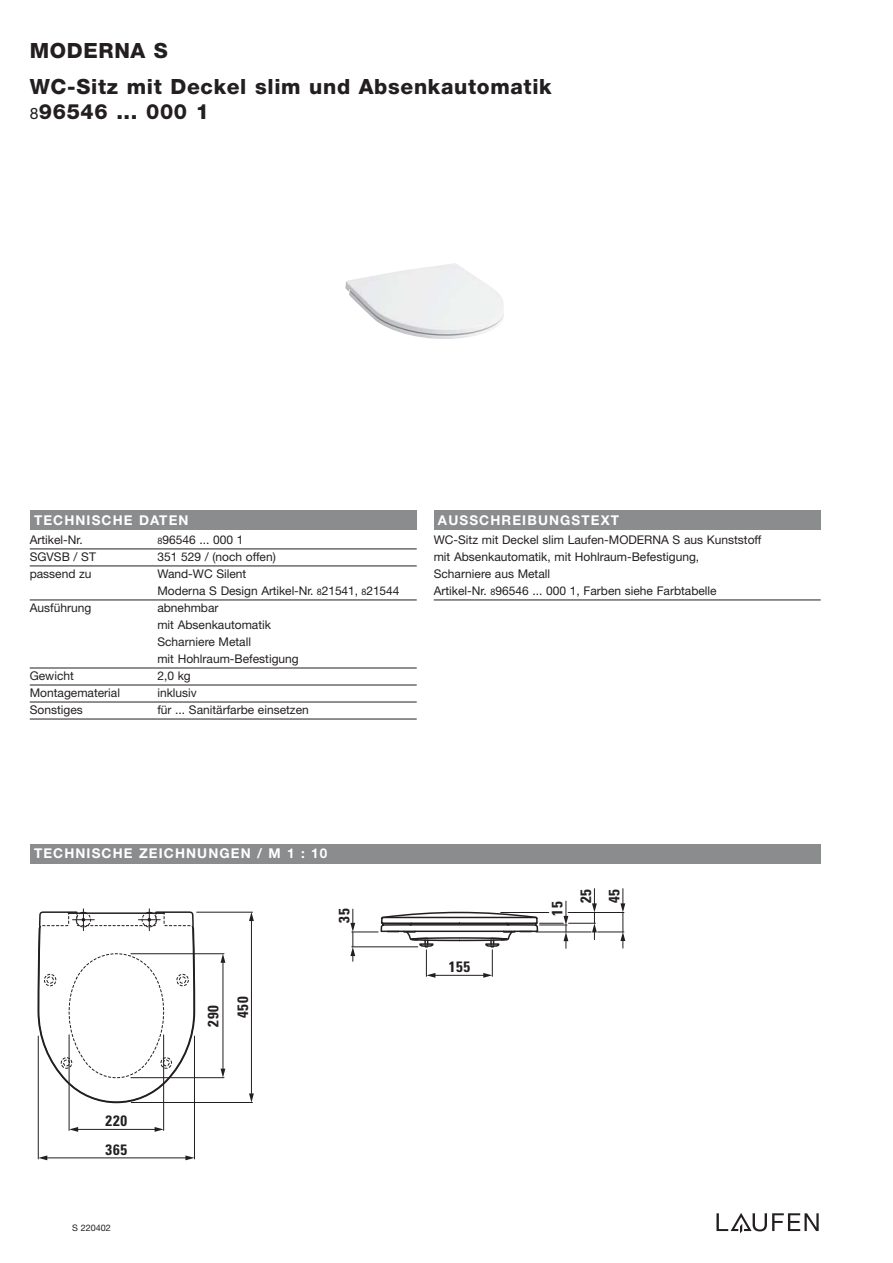
<style>
.page{position:relative;width:893px;height:1263px;background:#fff}
.page>*{position:absolute;margin:0;border:0;box-sizing:border-box;transform-origin:0 0}
.t1{font:800 21px/25.5px "Helvetica Neue";letter-spacing:.03em;color:#231f20}
.t2{font:700 condensed 15px/28.5px "Univers";letter-spacing:.05em;color:#231f20}
.t3{font:700 13.5px "Helvetica Neue";letter-spacing:.085em;color:#fff}
.t4{font:12px/17px "Helvetica Neue";color:#231f20}
.t5{font:9px "Helvetica Neue";color:#231f20}
.s1{font-weight:400;font-size:15.75px}
.s2{font-size:9px}
</style>
<div class="page">
<div style="left:30px;top:844px;width:791px;height:19px;background:#8a8c8e"></div>
<div style="left:30px;top:510px;width:387px;height:19px;background:#8a8c8e"></div>
<div style="left:434px;top:510px;width:387px;height:19px;background:#8a8c8e"></div>
<svg style="left:716px;top:1213px;width:103px;height:20px"></svg>
<svg style="left:37px;top:909px;width:159px;height:195px"></svg>
<hr style="left:69px;top:1035px;width:1px;height:95px;background:#231f20">
<hr style="left:163px;top:1035px;width:1px;height:95px;background:#231f20">
<svg style="left:69px;top:1127px;width:9px;height:5px"></svg>
<svg style="left:155px;top:1127px;width:9px;height:5px"></svg>
<hr style="left:78px;top:1129px;width:77px;height:1px;background:#231f20">
<hr style="left:131px;top:1102px;width:121px;height:1px;background:#231f20">
<hr style="left:131px;top:953px;width:93px;height:1px;background:#231f20">
<hr style="left:131px;top:1077px;width:93px;height:1px;background:#231f20">
<svg style="left:249px;top:1093px;width:5px;height:9px"></svg>
<svg style="left:249px;top:912px;width:5px;height:9px"></svg>
<hr style="left:251px;top:921px;width:1px;height:172px;background:#231f20">
<hr style="left:197px;top:912px;width:55px;height:1px;background:#231f20">
<svg style="left:221px;top:1068px;width:4px;height:10px"></svg>
<svg style="left:221px;top:954px;width:4px;height:9px"></svg>
<hr style="left:223px;top:963px;width:1px;height:105px;background:#231f20">
<hr style="left:38px;top:1036px;width:1px;height:123px;background:#231f20">
<hr style="left:194px;top:1036px;width:1px;height:123px;background:#231f20">
<svg style="left:38px;top:1155px;width:9px;height:5px"></svg>
<svg style="left:185px;top:1155px;width:9px;height:5px"></svg>
<hr style="left:47px;top:1157px;width:139px;height:1px;background:#231f20">
<svg style="left:350px;top:863px;width:275px;height:115px"></svg>
<hr style="left:352px;top:946px;width:66px;height:1px;background:#231f20">
<img style="left:345px;top:263px;width:159px;height:76px">
<hr style="left:30px;top:549px;width:387px;height:1px;background:#231f20">
<hr style="left:30px;top:566px;width:387px;height:1px;background:#231f20">
<hr style="left:30px;top:600px;width:387px;height:1px;background:#231f20">
<hr style="left:30px;top:668px;width:387px;height:1px;background:#231f20">
<hr style="left:30px;top:685px;width:387px;height:1px;background:#231f20">
<hr style="left:30px;top:702px;width:387px;height:1px;background:#231f20">
<hr style="left:30px;top:719px;width:387px;height:1px;background:#231f20">
<hr style="left:434px;top:600px;width:387px;height:1px;background:#231f20">
<h1 class="t1" style="left:30px;top:39px;width:140px">MODERNA S</h1>
<h1 class="t1" style="left:30px;top:75px;width:523px">WC-Sitz mit Deckel slim und Absenkautomatik<br><span class="s1">8</span>96546 ... 000 1</h1>
<p class="t3" style="left:34px;top:515px;width:156px">TECHNISCHE DATEN</p>
<p class="t3" style="left:438px;top:515px;width:183px">AUSSCHREIBUNGSTEXT</p>
<p class="t4" style="left:30px;top:533px;width:55px">Artikel-Nr.</p>
<p class="t4" style="left:157px;top:533px;width:88px"><span class="s2">8</span>96546 ... 000 1</p>
<p class="t4" style="left:30px;top:550px;width:68px">SGVSB / ST</p>
<p class="t4" style="left:157px;top:550px;width:120px">351 529 / (noch offen)</p>
<p class="t4" style="left:30px;top:567px;width:63px">passend zu</p>
<p class="t4" style="left:157px;top:567px;width:244px">Wand-WC Silent<br>Moderna S Design Artikel-Nr. <span class="s2">8</span>21541, <span class="s2">8</span>21544</p>
<p class="t4" style="left:30px;top:601px;width:63px">Ausführung</p>
<p class="t4" style="left:157px;top:601px;width:143px">abnehmbar<br>mit Absenkautomatik<br>Scharniere Metall<br>mit Hohlraum-Befestigung</p>
<p class="t4" style="left:30px;top:669px;width:46px">Gewicht</p>
<p class="t4" style="left:157px;top:669px;width:35px">2,0 kg</p>
<p class="t4" style="left:30px;top:686px;width:92px">Montagematerial</p>
<p class="t4" style="left:157px;top:686px;width:41px">inklusiv</p>
<p class="t4" style="left:30px;top:703px;width:55px">Sonstiges</p>
<p class="t4" style="left:157px;top:703px;width:153px">für ... Sanitärfarbe einsetzen</p>
<p class="t4" style="left:434px;top:533px;width:329px">WC-Sitz mit Deckel slim Laufen-MODERNA S aus Kunststoff mit Absenkautomatik, mit Hohlraum-Befestigung,<br>Scharniere aus Metall<br>Artikel-Nr. <span class="s2">8</span>96546 ... 000 1, Farben siehe Farbtabelle</p>
<p class="t3" style="left:34px;top:849px;width:295px">TECHNISCHE ZEICHNUNGEN / M 1 : 10</p>
<p class="t2" style="left:331px;top:923px;width:16px;rotate:-90deg">35</p>
<p class="t2" style="left:201px;top:1026px;width:23px;rotate:-90deg">290</p>
<p class="t2" style="left:230px;top:1018px;width:23px;rotate:-90deg">450</p>
<p class="t2" style="left:106px;top:1108px;width:23px">220<br>365</p>
<p class="t5" style="left:72px;top:1224px;width:40px">S 220402</p>
<p class="t2" style="left:449px;top:954px;width:23px">155</p>
<p class="t2" style="left:544px;top:916px;width:16px;rotate:-90deg">15</p>
<p class="t2" style="left:573px;top:903px;width:16px;rotate:-90deg">25</p>
<p class="t2" style="left:601px;top:903px;width:16px;rotate:-90deg">45</p>
</div>
